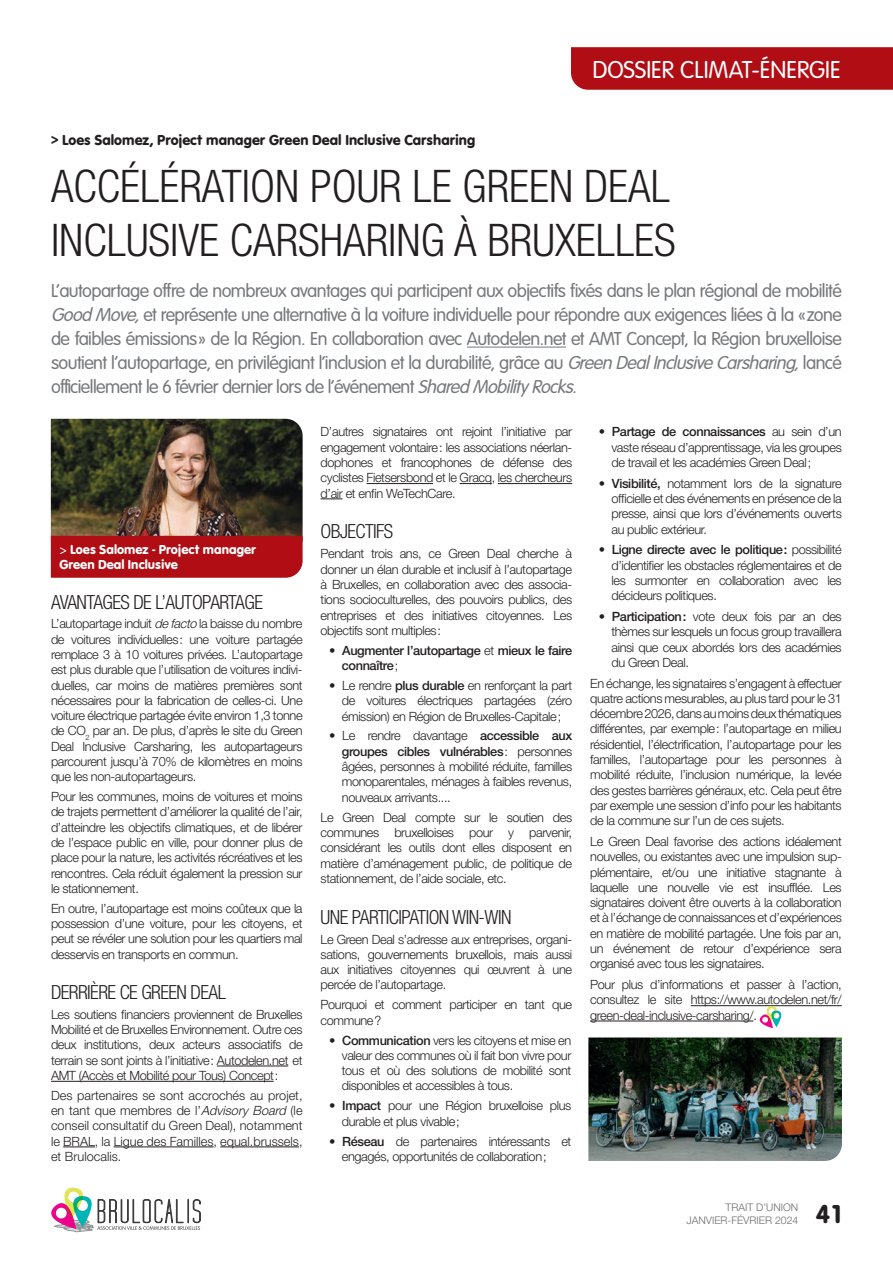
<style>
.page{position:relative;width:893px;height:1263px;background:#fff}
.page>*{position:absolute;margin:0;border:0;box-sizing:border-box;transform-origin:0 0}
.t1{font:300 condensed 45px/54px "Helvetica Neue LT Pro";color:#231f20}
.t2{font:27px "VAG Rundschrift D";color:#231f20}
.t3{font:300 25.5px "VAG Rundschrift D";color:#fff}
.t4{font:300 19.5px/24px "VAG Rundschrift D";letter-spacing:-.03em;color:#76787b;text-align:justify}
.t5{font:300 condensed 19.5px "Helvetica Neue LT Pro";letter-spacing:-.03em;color:#231f20}
.t6{font:15px "VAG Rundschrift D";color:#231f20}
.t7{font:13.5px/15px "VAG Rundschrift D";color:#fff}
.t8{font:300 12.75px/15.3px "Helvetica Neue LT Pro";letter-spacing:-.03em;color:#231f20;text-align:justify}
.t9{font:500 12.75px/15.3px "Helvetica Neue LT Pro";letter-spacing:-.03em;color:#231f20}
.t10{font:300 10.5px "Helvetica Neue LT Pro";color:#6c6d70}
.s1{font-style:italic}
.s2{font-weight:300}
.s3{font-weight:500}
</style>
<div class="page">
<hr style="left:217px;top:1066px;width:71px;height:1px;background:#231f20">
<hr style="left:51px;top:1081px;width:223px;height:1px;background:#231f20">
<hr style="left:63px;top:1146px;width:32px;height:1px;background:#231f20">
<hr style="left:114px;top:1146px;width:100px;height:1px;background:#231f20">
<hr style="left:220px;top:1146px;width:79px;height:1px;background:#231f20">
<hr style="left:367px;top:483px;width:66px;height:1px;background:#231f20">
<hr style="left:460px;top:483px;width:32px;height:1px;background:#231f20">
<hr style="left:498px;top:483px;width:74px;height:1px;background:#231f20">
<svg style="left:321px;top:498px;width:22px;height:1px"></svg>
<hr style="left:691px;top:1005px;width:151px;height:1px;background:#231f20">
<hr style="left:590px;top:1021px;width:163px;height:1px;background:#231f20">
<svg style="left:754px;top:1006px;width:33px;height:22px"></svg>
<hr style="left:467px;top:347px;width:99px;height:1px;background:#76787b">
<img style="left:51px;top:419px;width:252px;height:117px">
<img style="left:588px;top:1037px;width:254px;height:124px">
<div style="left:51px;top:536px;width:252px;height:42px;background:#b00d15"></div>
<svg style="left:51px;top:1187px;width:150px;height:45px"></svg>
<div style="left:571px;top:47px;width:322px;height:43px;background:#b00d15"></div>
<h3 class="t3" style="left:592px;top:55px;width:250px">DOSSIER CLIMAT-ÉNERGIE</h3>
<p class="t6" style="left:51px;top:131px;width:426px">&gt; Loes Salomez, Project manager Green Deal Inclusive Carsharing</p>
<h1 class="t1" style="left:51px;top:159px;width:626px">ACCÉLÉRATION POUR LE GREEN DEAL<br>INCLUSIVE CARSHARING À BRUXELLES</h1>
<p class="t4" style="left:51px;top:279px;width:792px">L’autopartage offre de nombreux avantages qui participent aux objectifs fixés dans le plan régional de mobilité <span class="s1">GoodMove,</span>et représente une alternative à la voiture individuelle pour répondre aux exigences liées à la «zone de faibles émissions» de la Région. En collaboration avec Autodelen.net et AMT Concept, la Région bruxelloise soutient l’autopartage, en privilégiant l’inclusion et la durabilité, grâce au <span class="s1">GreenDealInclusiveCarsharing,</span>lancé officiellement le 6 février dernier lors de l’événement <span class="s1">SharedMobilityRocks.</span></p>
<p class="t7" style="left:59px;top:542px;width:198px"><span class="s2">&gt;</span> Loes Salomez - Project manager<br>Green Deal Inclusive</p>
<h3 class="t5" style="left:51px;top:591px;width:213px">AVANTAGES DE L’AUTOPARTAGE</h3>
<p class="t8" style="left:51px;top:616px;width:253px">L’autopartage induit <span class="s1">defacto</span> la baisse du nombre de voitures individuelles: une voiture partagée remplace 3 à 10 voitures privées. L’autopartage est plus durable que l’utilisation de voitures indivi&shy;duelles, car moins de matières premières sont nécessaires pour la fabrication de celles-ci. Une voiture électrique partagée évite environ 1,3 tonne de CO<sub>2</sub> par an. De plus, d’après le site du Green Deal Inclusive Carsharing, les autopartageurs parcourent jusqu’à 70% de kilomètres en moins que les non-autopartageurs.</p>
<p class="t8" style="left:51px;top:789px;width:253px">Pour les communes, moins de voitures et moins de trajets permettent d’améliorer la qualité de l’air, d’atteindre les objectifs climatiques, et de libérer de l’espace public en ville, pour donner plus de place pour la nature, les activités récréatives et les rencontres. Cela réduit également la pression sur le stationnement.</p>
<p class="t8" style="left:51px;top:900px;width:253px">En outre, l’autopartage est moins coûteux que la possession d’une voiture, pour les citoyens, et peut se révéler une solution pour les quartiers mal desservis en transports en commun.</p>
<h3 class="t5" style="left:51px;top:981px;width:177px">DERRIÈRE CE GREEN DEAL</h3>
<p class="t8" style="left:51px;top:1006px;width:253px">Les soutiens financiers proviennent de Bruxelles Mobilité et de Bruxelles Environnement. Outre ces deux institutions, deux acteurs associatifs de terrain se sont joints à l’initiative: Autodelen.net et AMT (Accès et Mobilité pour Tous) Concept:</p>
<p class="t8" style="left:51px;top:1087px;width:253px">Des partenaires se sont accrochés au projet, en tant que membres de l’<span class="s1">Advisory Board</span> (le conseil consultatif du Green Deal), notamment le BRAL, la Ligue des Familles, equal.brussels, et Brulocalis.</p>
<p class="t8" style="left:321px;top:424px;width:253px">D’autres signataires ont rejoint l’initiative par engagement volontaire: les associations néerlan&shy;dophones et francophones de défense des cyclistes Fietsersbond et le Gracq, les chercheurs d’air et enfin WeTechCare.</p>
<h3 class="t5" style="left:321px;top:520px;width:74px">OBJECTIFS</h3>
<p class="t8" style="left:321px;top:546px;width:253px">Pendant trois ans, ce Green Deal cherche à donner un élan durable et inclusif à l’autopartage à Bruxelles, en collaboration avec des associa&shy;tions socioculturelles, des pouvoirs publics, des entreprises et des initiatives citoyennes. Les objectifs sont multiples:</p>
<p class="t9" style="left:342px;top:642px;width:232px;text-indent:-13px"><span class="s2">•</span> Augmenter l’autopartage <span class="s2">et</span> mieux le faire connaître<span class="s2">;</span></p>
<p class="t8" style="left:342px;top:677px;width:232px;text-indent:-13px">• Le rendre <span class="s3">plus durable</span> en renforçant la part de voitures électriques partagées (zéro émission) en Région de Bruxelles-Capitale;</p>
<p class="t8" style="left:342px;top:728px;width:232px;text-indent:-13px">• Le rendre davantage <span class="s3">accessible aux groupes cibles vulnérables</span>: personnes âgées, personnes à mobilité réduite, familles monoparentales, ménages à faibles revenus, nouveaux arrivants....</p>
<p class="t8" style="left:321px;top:809px;width:253px">Le Green Deal compte sur le soutien des communes bruxelloises pour y parvenir, considérant les outils dont elles disposent en matière d’aménagement public, de politique de stationnement, de l’aide sociale, etc.</p>
<h3 class="t5" style="left:321px;top:905px;width:192px">UNE PARTICIPATION WIN-WIN</h3>
<p class="t8" style="left:321px;top:931px;width:253px">Le Green Deal s’adresse aux entreprises, organi&shy;sations, gouvernements bruxellois, mais aussi aux initiatives citoyennes qui œuvrent à une percée de l’autopartage.</p>
<p class="t8" style="left:321px;top:997px;width:253px">Pourquoi et comment participer en tant que commune?</p>
<p class="t8" style="left:342px;top:1032px;width:231px;text-indent:-13px">• <span class="s3">Communication</span> vers les citoyens et mise en valeur des communes où il fait bon vivre pour tous et où des solutions de mobilité sont disponibles et accessibles à tous.</p>
<p class="t8" style="left:342px;top:1098px;width:231px;text-indent:-13px">• <span class="s3">Impact</span> pour une Région bruxelloise plus durable et plus vivable;</p>
<p class="t8" style="left:342px;top:1133px;width:231px;text-indent:-13px">• <span class="s3">Réseau</span> de partenaires intéressants et engagés, opportunités de collaboration;</p>
<p class="t8" style="left:611px;top:424px;width:232px;text-indent:-13px">• <span class="s3">Partage de connaissances</span> au sein d’un vaste réseau d’apprentissage, via les groupes de travail et les académies Green Deal;</p>
<p class="t8" style="left:611px;top:475px;width:232px;text-indent:-13px">• <span class="s3">Visibilité,</span> notamment lors de la signature officielle et des événements en présence de la presse, ainsi que lors d’événements ouverts au public extérieur.</p>
<p class="t8" style="left:611px;top:542px;width:232px;text-indent:-13px">• <span class="s3">Ligne directe avec le politique:</span> possibilité d’identifier les obstacles réglementaires et de les surmonter en collaboration avec les décideurs politiques.</p>
<p class="t8" style="left:611px;top:608px;width:232px;text-indent:-13px">• <span class="s3">Participation:</span> vote deux fois par an des thèmes sur lesquels un focus group travaillera ainsi que ceux abordés lors des académies du Green Deal.</p>
<p class="t8" style="left:590px;top:675px;width:253px">En échange, les signataires s’engagent à effectuer quatre actions mesurables, au plus tard pour le 31 décembre 2026, dans au moins deux thématiques différentes, par exemple: l’autopartage en milieu résidentiel, l’électrification, l’autopartage pour les familles, l’autopartage pour les personnes à mobilité réduite, l’inclusion numérique, la levée des gestes barrières généraux, etc. Cela peut être par exemple une session d’info pour les habitants de la commune sur l’un de ces sujets.</p>
<p class="t8" style="left:590px;top:833px;width:253px">Le Green Deal favorise des actions idéalement nouvelles, ou existantes avec une impulsion sup&shy;plémentaire, et/ou une initiative stagnante à laquelle une nouvelle vie est insufflée. Les signataires doivent être ouverts à la collaboration et à l’échange de connaissances et d’expériences en matière de mobilité partagée. Une fois par an, un événement de retour d’expérience sera organisé avec tous les signataires.</p>
<p class="t8" style="left:590px;top:977px;width:253px">Pour plus d’informations et passer à l’action, consultez le site https://www.autodelen.net/fr/ green-deal-inclusive-carsharing/.</p>
<p class="t10" style="left:726px;top:1201px;width:74px">TRAIT D’UNION</p>
<p class="t10" style="left:686px;top:1213px;width:13px">Janvier</p>
<p class="t10" style="left:727px;top:1213px;width:23px">-Février</p>
<p class="t10" style="left:775px;top:1213px;width:25px">2024</p>
<h2 class="t2" style="left:816px;top:1198px;width:28px">41</h2>
</div>
